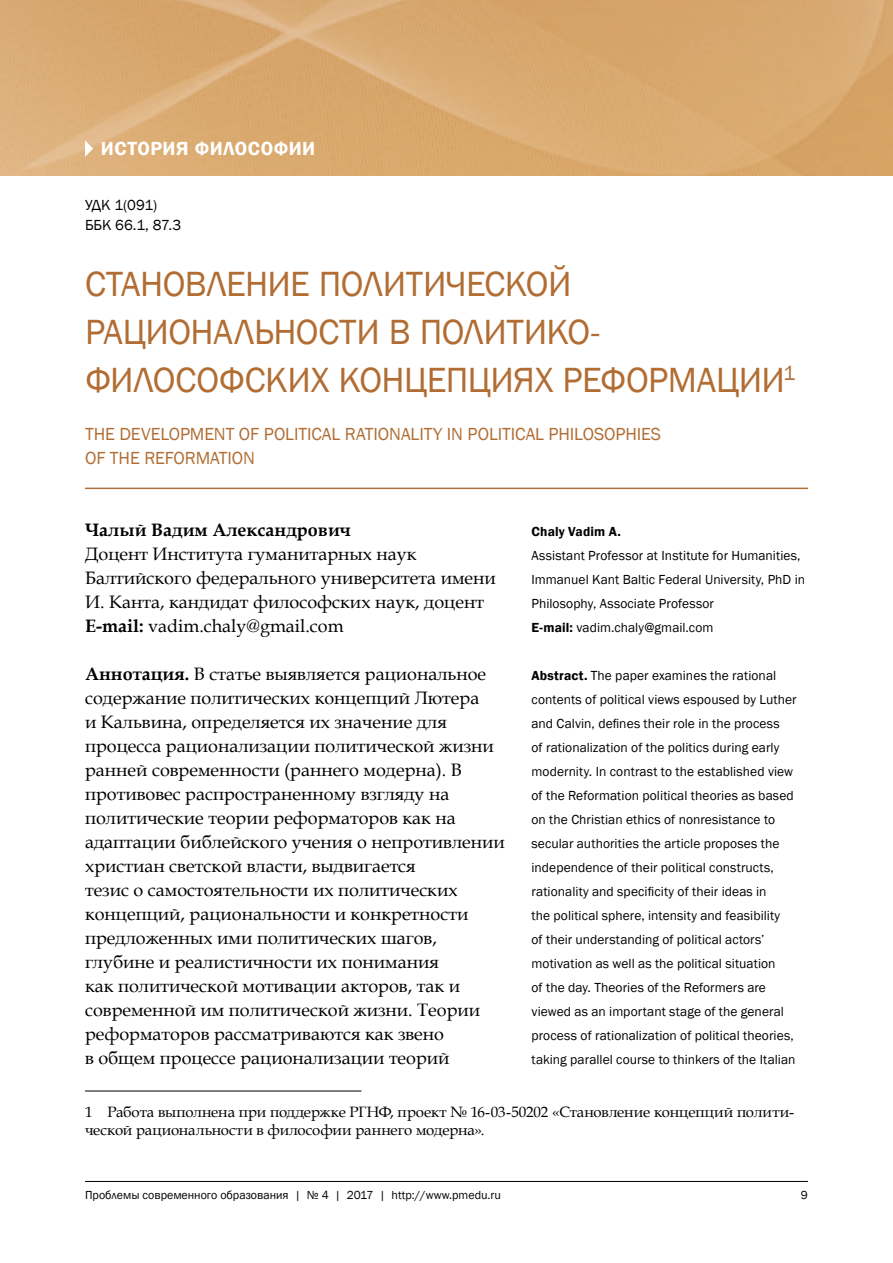
<style>
.page{position:relative;width:893px;height:1263px;background:#fff}
.page>*{position:absolute;margin:0;border:0;box-sizing:border-box;transform-origin:0 0}
.t1{font:36px/48px "Franklin Gothic";letter-spacing:-.015em;color:#b16d33}
.t2{font:600 19.5px "Franklin Gothic";letter-spacing:.025em;color:#fff}
.t3{font:18px/24px "Book Antiqua";color:#000}
.t4{font:18px/24px "Franklin Gothic";letter-spacing:-.005em;color:#b16d33}
.t5{font:700 18px "Book Antiqua";color:#000}
.t6{font:15px/18px "Book Antiqua";letter-spacing:-.01em;color:#000}
.t7{font:15px/19.5px "Franklin Gothic";letter-spacing:.005em;color:#000}
.t8{font:13.5px/24px "Franklin Gothic";letter-spacing:.005em;color:#000}
.t9{font:600 13.5px "Franklin Gothic";letter-spacing:.01em;color:#000}
.t10{font:12px "Franklin Gothic";color:#000}
.s1{font-weight:700}
.s2{font-weight:600}
</style>
<div class="page">
<hr style="left:85px;top:1181px;width:723px;height:1px;background:#000">
<img style="left:0;top:0;width:893px;height:176px">
<svg style="left:85px;top:140px;width:8px;height:17px"></svg>
<hr style="left:85px;top:488px;width:723px;height:1px;background:#b16d33">
<hr style="left:85px;top:1091px;width:276px;height:1px;background:#000">
<h2 class="t2" style="left:101px;top:137px;width:216px">история философии</h2>
<p class="t7" style="left:85px;top:196px;width:98px">УДК 1(091)<br>ББК 66.1, 87.3</p>
<h1 class="t1" style="left:85px;top:260px;width:712px">СТАНОВЛЕНИЕ ПОЛИТИЧЕСКОЙ<br>РАЦИОНАЛЬНОСТИ В ПОЛИТИКО-<br>ФИЛОСОФСКИХ КОНЦЕПЦИЯХ РЕФОРМАЦИИ<sup>1</sup></h1>
<h3 class="t4" style="left:85px;top:422px;width:578px">THE DEVELOPMENT OF POLITICAL RATIONALITY IN POLITICAL PHILOSOPHIES<br>OF THE REFORMATION</h3>
<h3 class="t5" style="left:85px;top:517px;width:268px">Чалый Вадим Александрович</h3>
<h3 class="t3" style="left:85px;top:541px;width:412px">Доцент Института гуманитарных наук Балтийского федерального университета имени И. Канта, кандидат философских наук, доцент <span class="s1">E-mail:</span> vadim.chaly@gmail.com</h3>
<p class="t3" style="left:85px;top:661px;width:421px"><span class="s1">Аннотация.</span> В статье выявляется рациональное содержание политических концепций Лютера<br>и Кальвина, определяется их значение для процесса рационализации политической жизни ранней современности (раннего модерна). В противовес распространенному взгляду на политические теории реформаторов как на адаптации библейского учения о непротивлении христиан светской власти, выдвигается<br>тезис о самостоятельности их политических концепций, рациональности и конкретности предложенных ими политических шагов, глубине и реалистичности их понимания<br>как политической мотивации акторов, так и современной им политической жизни. Теории реформаторов рассматриваются как звено<br>в общем процессе рационализации теорий</p>
<p class="t9" style="left:531px;top:523px;width:91px">Chaly Vadim A.</p>
<p class="t8" style="left:531px;top:543px;width:275px">Assistant Professor at Institute for Humanities, Immanuel Kant Baltic Federal University, PhD in Philosophy, Associate Professor<br><span class="s2">E-mail:</span> vadim.chaly@gmail.com</p>
<p class="t8" style="left:531px;top:663px;width:267px"><span class="s2">Abstract.</span> The paper examines the rational contents of political views espoused by Luther and Calvin, defines their role in the process<br>of rationalization of the politics during early modernity. In contrast to the established view of the Reformation political theories as based on the Christian ethics of nonresistance to secular authorities the article proposes the independence of their political constructs, rationality and specificity of their ideas in<br>the political sphere, intensity and feasibility<br>of their understanding of political actors’ motivation as well as the political situation<br>of the day. Theories of the Reformers are viewed as an important stage of the general process of rationalization of political theories, taking parallel course to thinkers of the Italian</p>
<p class="t6" style="left:85px;top:1102px;width:710px">1 Работа выполнена при поддержке РГНФ, проект № 16-03-50202 «Становление концепций полити&shy;ческой рациональности в философии раннего модерна».</p>
<p class="t10" style="left:85px;top:1187px;width:418px">Проблемы современного образования | № 4 | 2017 | http://www.pmedu.ru</p>
<p class="t10" style="left:801px;top:1188px;width:9px">9</p>
</div>
